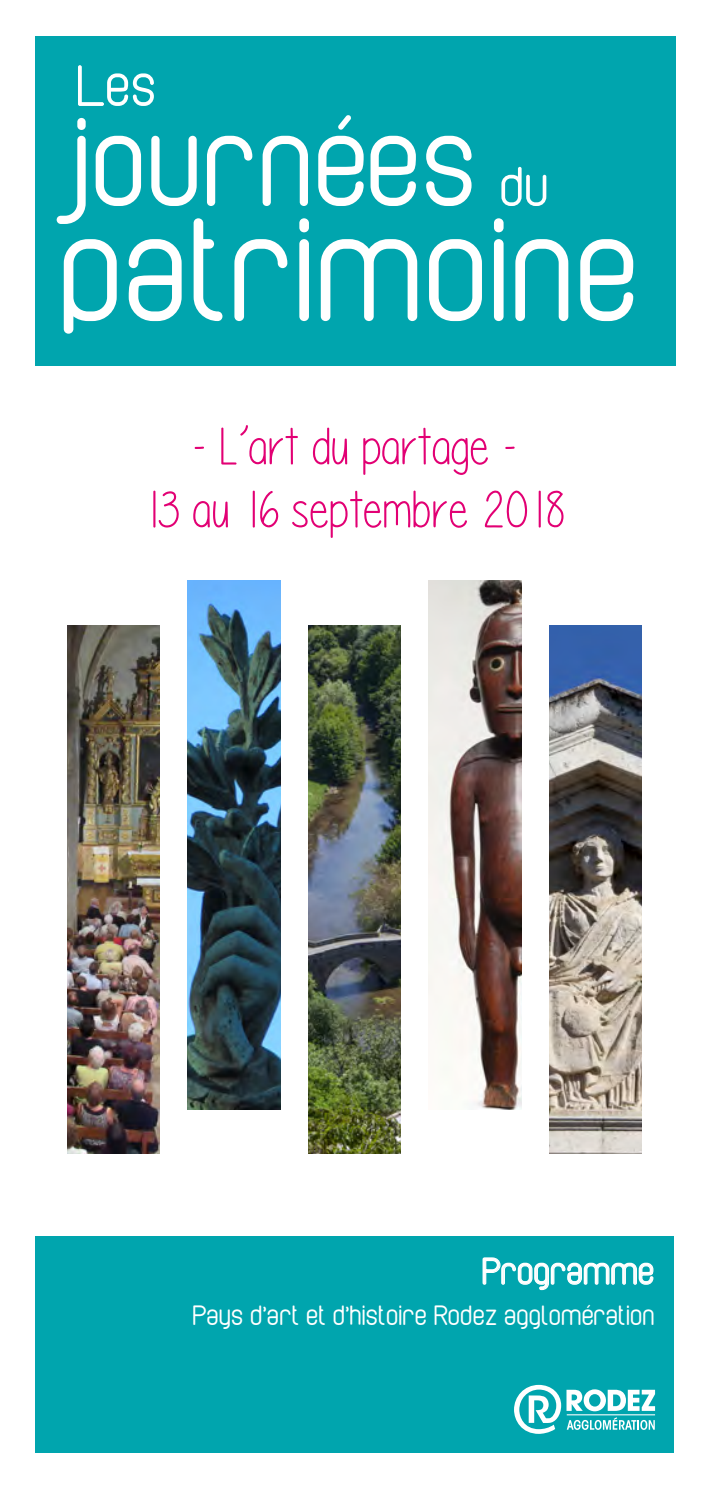
<style>
.page{position:relative;width:709px;height:1489px;background:#fff}
.page>*{position:absolute;margin:0;border:0;box-sizing:border-box;transform-origin:0 0}
.t1{font:157.5px "Cabo Rounded";color:#fff}
.t2{font:135px "Cabo Rounded";color:#fff}
.t3{font:62.5px "Cabo Rounded";color:#fff}
.t4{font:60px "Cabo Rounded";color:#fff}
.t5{font:52.5px/63px "Please write me a song";color:#e20074;text-align:center}
.t6{font:40px "Cabo Rounded";color:#fff}
.t7{font:30px "Cabo Rounded";color:#fff}
</style>
<div class="page">
<div style="left:35px;top:1236px;width:638px;height:216px;background:#00a5ae"></div>
<div style="left:35px;top:36px;width:641px;height:330px;background:#00a5ae"></div>
<svg style="left:482px;top:1257px;width:172px;height:33px"></svg>
<img style="left:67px;top:625px;width:92px;height:528px">
<img style="left:308px;top:625px;width:92px;height:528px">
<img style="left:188px;top:581px;width:92px;height:527px">
<img style="left:429px;top:581px;width:92px;height:527px">
<img style="left:549px;top:625px;width:92px;height:528px">
<svg style="left:514px;top:1384px;width:141px;height:49px"></svg>
<h3 class="t3" style="left:78px;top:53px;width:82px">Les</h3>
<h2 class="t2" style="left:78px;top:92px;width:405px">journées</h2>
<h3 class="t4" style="left:501px;top:155px;width:51px">du</h3>
<h1 class="t1" style="left:64px;top:189px;width:583px">patrimoine</h1>
<h3 class="t5" style="left:144px;top:415px;width:423px">- L’art du partage -<br>13 au 16 septembre 2018</h3>
<h3 class="t6" style="left:483px;top:1250px;width:174px">Programme</h3>
<p class="t7" style="left:193px;top:1299px;width:464px">Pays d`art et d`histoire Rodez agglomération</p>
</div>
